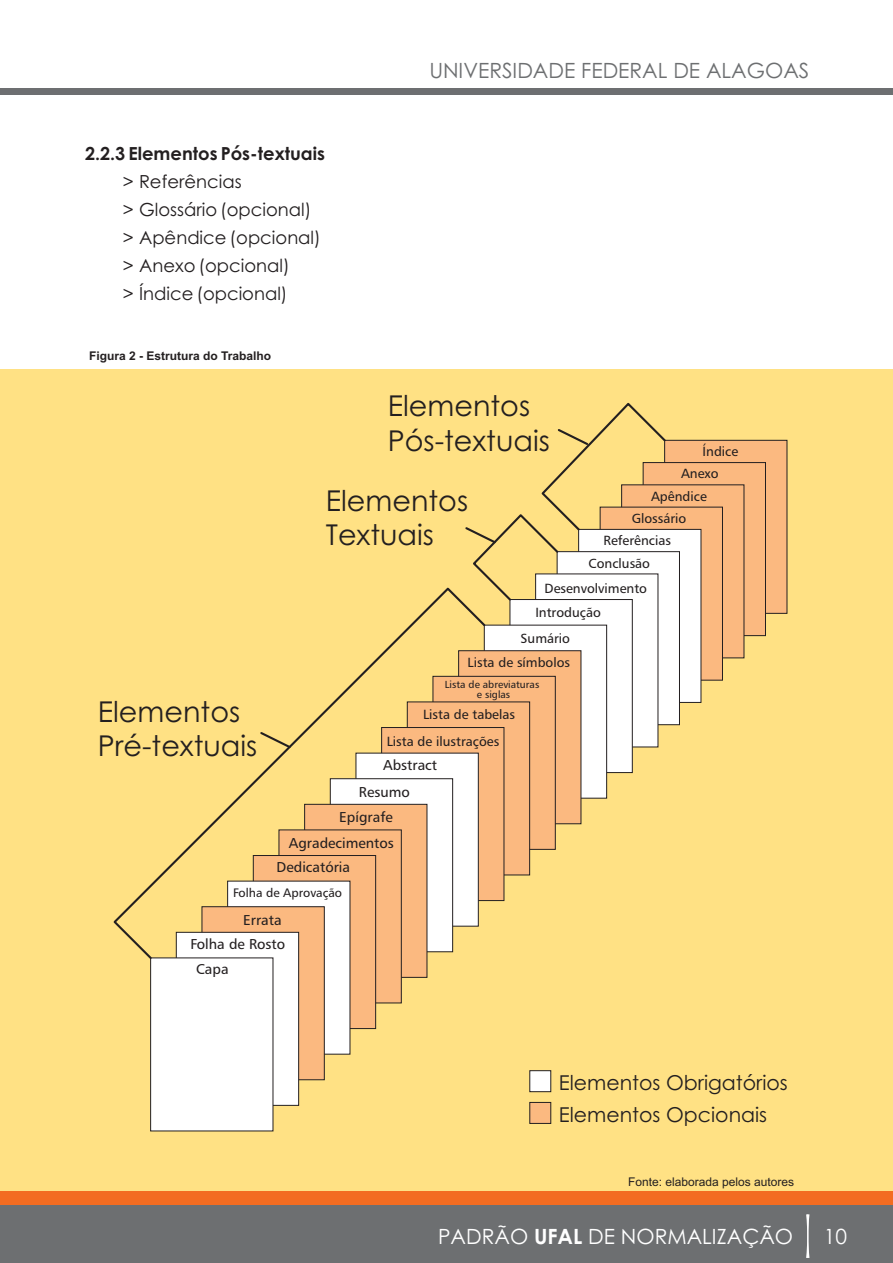
<style>
.page{position:relative;width:893px;height:1263px;background:#fff}
.page>*{position:absolute;margin:0;border:0;box-sizing:border-box;transform-origin:0 0}
.t1{font:28.65px/34.2px "Century Gothic";color:#231f20}
.t2{font:21px "Century Gothic";color:#6d6f71}
.t3{font:21px "Century Gothic";color:#fff}
.t4{font:20.4px "Century Gothic";color:#231f20}
.t5{font:18px/27.9px "Century Gothic";color:#231f20}
.t6{font:700 18px "Century Gothic";color:#231f20}
.t7{font:14.4px "Humanist 777 BT Roman B";color:#231f20}
.t8{font:13.35px "Humanist 777 BT Roman B";color:#231f20}
.t9{font:12.3px "Humanist 777 BT Roman B";color:#231f20}
.t10{font:700 12px "Arial";color:#231f20}
.t11{font:12px "Arial";color:#231f20}
.t12{font:10.2px/9.9px "Humanist 777 BT Roman B";color:#231f20;text-align:center}
.s1{font-weight:700}
</style>
<div class="page">
<div style="left:0;top:369px;width:893px;height:822px;background:#ffe184"></div>
<div style="left:0;top:1191px;width:893px;height:25px;background:#f36c21"></div>
<div style="left:0;top:1206px;width:893px;height:57px;background:#6d6f71"></div>
<div style="left:0;top:89px;width:893px;height:6px;background:#6d6f71"></div>
<svg style="left:150px;top:402px;width:637px;height:729px"></svg>
<svg style="left:806px;top:1214px;width:3px;height:44px"></svg>
<h3 class="t6" style="left:85px;top:147px;width:242px">2.2.3 Elementos Pós-textuais</h3>
<h3 class="t5" style="left:123px;top:169px;width:199px">&gt; Referências<br>&gt; Glossário (opcional) &gt; Apêndice (opcional) &gt; Anexo (opcional)<br>&gt; Índice (opcional)</h3>
<p class="t10" style="left:89px;top:351px;width:184px">Figura 2 - Estrutura do Trabalho</p>
<h2 class="t2" style="left:429px;top:62px;width:382px">UNIVERSIDADE FEDERAL DE ALAGOAS</h2>
<h1 class="t1" style="left:388px;top:392px;width:164px">Elementos<br>Pós-textuais</h1>
<p class="t8" style="left:703px;top:445px;width:37px">Índice</p>
<p class="t8" style="left:681px;top:468px;width:39px">Anexo</p>
<h1 class="t1" style="left:326px;top:486px;width:144px">Elementos<br>Textuais</h1>
<p class="t8" style="left:651px;top:491px;width:57px">Apêndice</p>
<p class="t8" style="left:632px;top:513px;width:56px">Glossário</p>
<p class="t8" style="left:603px;top:535px;width:69px">Referências</p>
<p class="t8" style="left:589px;top:557px;width:63px">Conclusão</p>
<p class="t8" style="left:545px;top:583px;width:104px">Desenvolvimento</p>
<p class="t8" style="left:535px;top:607px;width:67px">Introdução</p>
<p class="t8" style="left:521px;top:633px;width:51px">Sumário</p>
<h1 class="t1" style="left:98px;top:697px;width:161px">Elementos<br>Pré-textuais</h1>
<p class="t8" style="left:468px;top:656px;width:104px">Lista de símbolos</p>
<p class="t12" style="left:445px;top:680px;width:96px">Lista de abreviaturas e siglas</p>
<p class="t8" style="left:423px;top:709px;width:94px">Lista de tabelas</p>
<p class="t8" style="left:387px;top:736px;width:114px">Lista de ilustrações</p>
<p class="t7" style="left:383px;top:759px;width:55px">Abstract</p>
<p class="t7" style="left:359px;top:786px;width:53px">Resumo</p>
<p class="t7" style="left:339px;top:811px;width:55px">Epígrafe</p>
<p class="t7" style="left:289px;top:837px;width:106px">Agradecimentos</p>
<p class="t7" style="left:277px;top:861px;width:75px">Dedicatória</p>
<p class="t9" style="left:233px;top:888px;width:111px">Folha de Aprovação</p>
<p class="t7" style="left:243px;top:914px;width:40px">Errata</p>
<p class="t7" style="left:190px;top:938px;width:96px">Folha de Rosto</p>
<p class="t7" style="left:196px;top:963px;width:34px">Capa</p>
<h3 class="t4" style="left:559px;top:1075px;width:231px">Elementos Obrigatórios</h3>
<h3 class="t4" style="left:559px;top:1106px;width:210px">Elementos Opcionais</h3>
<p class="t11" style="left:628px;top:1177px;width:168px">Fonte: elaborada pelos autores</p>
<h2 class="t3" style="left:438px;top:1228px;width:357px">PADRÃO <span class="s1">UFAL</span> DE NORMALIZAÇÃO</h2>
<h2 class="t3" style="left:824px;top:1228px;width:25px">10</h2>
</div>
